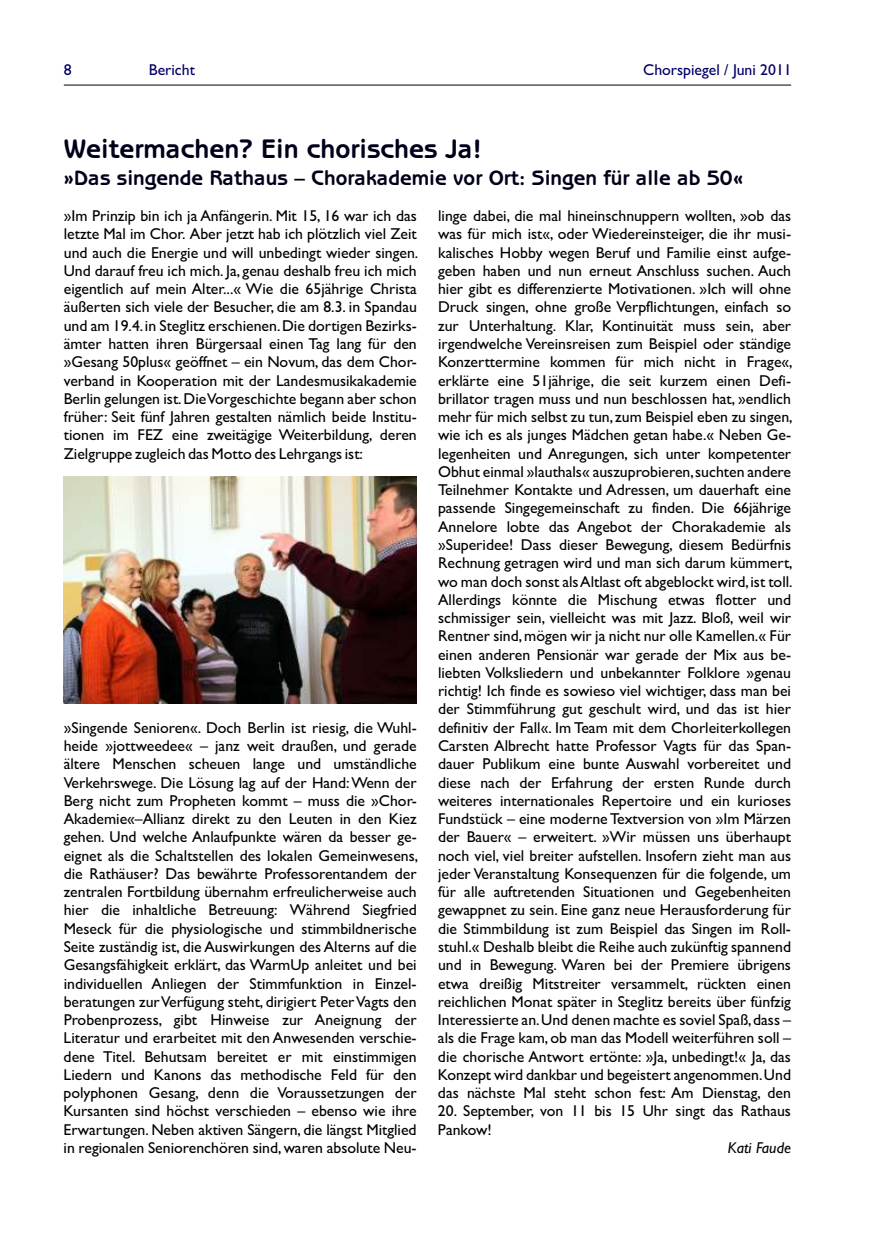
<style>
.page{position:relative;width:872px;height:1242px;background:#fff}
.page>*{position:absolute;margin:0;border:0;box-sizing:border-box;transform-origin:0 0}
.t1{font:700 27px "Benguiat Gothic";color:#00001a}
.t2{font:700 21px "Benguiat Gothic";color:#00001a}
.t3{font:15.75px/18.3px "Gill Sans";color:#000;text-align:justify}
.t4{font:15.75px "Gill Sans";color:#006}
.t5{font:italic 15.75px "Gill Sans";color:#000}
</style>
<div class="page">
<hr style="left:64px;top:85px;width:727px;height:1px;background:#000">
<img style="left:64px;top:477px;width:353px;height:227px">
<p class="t4" style="left:64px;top:64px;width:9px">8</p>
<p class="t4" style="left:149px;top:64px;width:48px">Bericht</p>
<p class="t4" style="left:643px;top:64px;width:150px">Chorspiegel / Juni 2011</p>
<h1 class="t1" style="left:64px;top:132px;width:419px">Weitermachen? Ein chorisches Ja!</h1>
<h2 class="t2" style="left:64px;top:166px;width:681px">»Das singende Rathaus – Chorakademie vor Ort: Singen für alle ab 50«</h2>
<p class="t3" style="left:64px;top:208px;width:354px">»Im Prinzip bin ich ja Anfängerin. Mit 15, 16 war ich das</p>
<p class="t3" style="left:438px;top:208px;width:354px">linge dabei, die mal hineinschnuppern wollten, »ob das</p>
<p class="t3" style="left:64px;top:227px;width:354px">letzte Mal im Chor. Aber jetzt hab ich plötzlich viel Zeit</p>
<p class="t3" style="left:438px;top:227px;width:354px">was für mich ist«, oder Wiedereinsteiger, die ihr musi-</p>
<p class="t3" style="left:64px;top:245px;width:356px">und auch die Energie und will unbedingt wieder singen.</p>
<p class="t3" style="left:438px;top:245px;width:354px">kalisches Hobby wegen Beruf und Familie einst aufge-</p>
<p class="t3" style="left:64px;top:263px;width:354px">Und darauf freu ich mich. Ja, genau deshalb freu ich mich</p>
<p class="t3" style="left:438px;top:263px;width:354px">geben haben und nun erneut Anschluss suchen. Auch</p>
<p class="t3" style="left:64px;top:281px;width:354px">eigentlich auf mein Alter...« Wie die 65jährige Christa</p>
<p class="t3" style="left:438px;top:281px;width:354px">hier gibt es differenzierte Motivationen. »Ich will ohne</p>
<p class="t3" style="left:64px;top:300px;width:355px">äußerten sich viele der Besucher, die am 8.3. in Spandau</p>
<p class="t3" style="left:438px;top:300px;width:354px">Druck singen, ohne große Verpflichtungen, einfach so</p>
<p class="t3" style="left:64px;top:318px;width:354px">und am 19.4.in Steglitz erschienen.Die dortigen Bezirks-</p>
<p class="t3" style="left:438px;top:318px;width:354px">zur Unterhaltung. Klar, Kontinuität muss sein, aber</p>
<p class="t3" style="left:64px;top:336px;width:354px">ämter hatten ihren Bürgersaal einen Tag lang für den</p>
<p class="t3" style="left:438px;top:336px;width:354px">irgendwelche Vereinsreisen zum Beispiel oder ständige</p>
<p class="t3" style="left:64px;top:354px;width:354px">»Gesang 50plus« geöffnet – ein Novum, das dem Chor-</p>
<p class="t3" style="left:438px;top:354px;width:356px">Konzerttermine kommen für mich nicht in Frage«,</p>
<p class="t3" style="left:64px;top:373px;width:354px">verband in Kooperation mit der Landesmusikakademie</p>
<p class="t3" style="left:438px;top:373px;width:354px">erklärte eine 51jährige, die seit kurzem einen Defi-</p>
<p class="t3" style="left:64px;top:391px;width:354px">Berlin gelungen ist.Die Vorgeschichte begann aber schon</p>
<p class="t3" style="left:438px;top:391px;width:354px">brillator tragen muss und nun beschlossen hat, »endlich</p>
<p class="t3" style="left:64px;top:409px;width:354px">früher: Seit fünf Jahren gestalten nämlich beide Institu-</p>
<p class="t3" style="left:438px;top:409px;width:356px">mehr für mich selbst zu tun, zum Beispiel eben zu singen,</p>
<p class="t3" style="left:64px;top:427px;width:354px">tionen im FEZ eine zweitägige Weiterbildung, deren</p>
<p class="t3" style="left:438px;top:427px;width:354px">wie ich es als junges Mädchen getan habe.« Neben Ge-</p>
<p class="t3" style="left:64px;top:446px;width:301px">Zielgruppe zugleich das Motto des Lehrgangs ist:</p>
<p class="t3" style="left:438px;top:446px;width:356px">legenheiten und Anregungen, sich unter kompetenter Obhut einmal »lauthals« auszuprobieren,suchten andere Teilnehmer Kontakte und Adressen, um dauerhaft eine passende Singegemeinschaft zu finden. Die 66jährige Annelore lobte das Angebot der Chorakademie als »Superidee! Dass dieser Bewegung, diesem Bedürfnis Rechnung getragen wird und man sich darum kümmert, wo man doch sonst als Altlast oft abgeblockt wird,ist toll.<br>Allerdings könnte die Mischung etwas flotter und schmissiger sein, vielleicht was mit Jazz. Bloß, weil wir Rentner sind,mögen wir ja nicht nur olle Kamellen.« Für einen anderen Pensionär war gerade der Mix aus be&shy;liebten Volksliedern und unbekannter Folklore »genau richtig! Ich finde es sowieso viel wichtiger, dass man bei der Stimmführung gut geschult wird, und das ist hier</p>
<p class="t3" style="left:64px;top:720px;width:354px">»Singende Senioren«. Doch Berlin ist riesig, die Wuhl-</p>
<p class="t3" style="left:438px;top:720px;width:354px">definitiv der Fall«. Im Team mit dem Chorleiterkollegen</p>
<p class="t3" style="left:64px;top:738px;width:354px">heide »jottweedee« – janz weit draußen, und gerade</p>
<p class="t3" style="left:438px;top:738px;width:354px">Carsten Albrecht hatte Professor Vagts für das Span-</p>
<p class="t3" style="left:64px;top:756px;width:354px">ältere Menschen scheuen lange und umständliche</p>
<p class="t3" style="left:438px;top:756px;width:354px">dauer Publikum eine bunte Auswahl vorbereitet und</p>
<p class="t3" style="left:64px;top:774px;width:354px">Verkehrswege. Die Lösung lag auf der Hand:Wenn der</p>
<p class="t3" style="left:438px;top:774px;width:354px">diese nach der Erfahrung der ersten Runde durch</p>
<p class="t3" style="left:64px;top:793px;width:354px">Berg nicht zum Propheten kommt – muss die »Chor-</p>
<p class="t3" style="left:438px;top:793px;width:354px">weiteres internationales Repertoire und ein kurioses</p>
<p class="t3" style="left:64px;top:811px;width:354px">Akademie«–Allianz direkt zu den Leuten in den Kiez</p>
<p class="t3" style="left:438px;top:811px;width:354px">Fundstück – eine moderne Textversion von »Im Märzen</p>
<p class="t3" style="left:64px;top:829px;width:354px">gehen. Und welche Anlaufpunkte wären da besser ge-</p>
<p class="t3" style="left:64px;top:829px;width:729px;text-indent:374px">der Bauer« – erweitert. »Wir müssen uns überhaupt eignet als die Schaltstellen des lokalen Gemeinwesens, noch viel, viel breiter aufstellen. Insofern zieht man aus die Rathäuser? Das bewährte Professorentandem der</p>
<p class="t3" style="left:438px;top:866px;width:354px">jeder Veranstaltung Konsequenzen für die folgende, um</p>
<p class="t3" style="left:64px;top:884px;width:354px">zentralen Fortbildung übernahm erfreulicherweise auch</p>
<p class="t3" style="left:438px;top:884px;width:354px">für alle auftretenden Situationen und Gegebenheiten</p>
<p class="t3" style="left:64px;top:902px;width:354px">hier die inhaltliche Betreuung: Während Siegfried</p>
<p class="t3" style="left:438px;top:902px;width:354px">gewappnet zu sein. Eine ganz neue Herausforderung für</p>
<p class="t3" style="left:64px;top:921px;width:354px">Meseck für die physiologische und stimmbildnerische</p>
<p class="t3" style="left:438px;top:921px;width:354px">die Stimmbildung ist zum Beispiel das Singen im Roll-</p>
<p class="t3" style="left:64px;top:939px;width:354px">Seite zuständig ist, die Auswirkungen des Alterns auf die</p>
<p class="t3" style="left:438px;top:939px;width:354px">stuhl.« Deshalb bleibt die Reihe auch zukünftig spannend</p>
<p class="t3" style="left:64px;top:957px;width:354px">Gesangsfähigkeit erklärt, das WarmUp anleitet und bei</p>
<p class="t3" style="left:438px;top:957px;width:354px">und in Bewegung. Waren bei der Premiere übrigens</p>
<p class="t3" style="left:64px;top:975px;width:354px">individuellen Anliegen der Stimmfunktion in Einzel-</p>
<p class="t3" style="left:438px;top:975px;width:354px">etwa dreißig Mitstreiter versammelt, rückten einen</p>
<p class="t3" style="left:64px;top:994px;width:354px">beratungen zur Verfügung steht, dirigiert Peter Vagts den</p>
<p class="t3" style="left:438px;top:994px;width:354px">reichlichen Monat später in Steglitz bereits über fünfzig</p>
<p class="t3" style="left:64px;top:1012px;width:354px">Probenprozess, gibt Hinweise zur Aneignung der</p>
<p class="t3" style="left:438px;top:1012px;width:354px">Interessierte an.Und denen machte es soviel Spaß,dass –</p>
<p class="t3" style="left:64px;top:1030px;width:354px">Literatur und erarbeitet mit den Anwesenden verschie-</p>
<p class="t3" style="left:438px;top:1030px;width:354px">als die Frage kam,ob man das Modell weiterführen soll –</p>
<p class="t3" style="left:64px;top:1048px;width:354px">dene Titel. Behutsam bereitet er mit einstimmigen</p>
<p class="t3" style="left:438px;top:1048px;width:354px">die chorische Antwort ertönte: »Ja, unbedingt!« Ja, das</p>
<p class="t3" style="left:64px;top:1067px;width:354px">Liedern und Kanons das methodische Feld für den</p>
<p class="t3" style="left:438px;top:1067px;width:354px">Konzept wird dankbar und begeistert angenommen.Und</p>
<p class="t3" style="left:64px;top:1085px;width:354px">polyphonen Gesang, denn die Voraussetzungen der</p>
<p class="t3" style="left:438px;top:1085px;width:354px">das nächste Mal steht schon fest: Am Dienstag, den</p>
<p class="t3" style="left:64px;top:1103px;width:354px">Kursanten sind höchst verschieden – ebenso wie ihre</p>
<p class="t3" style="left:438px;top:1103px;width:354px">20. September, von 11 bis 15 Uhr singt das Rathaus</p>
<p class="t3" style="left:64px;top:1122px;width:354px">Erwartungen.Neben aktiven Sängern, die längst Mitglied</p>
<p class="t3" style="left:438px;top:1122px;width:55px">Pankow!</p>
<p class="t3" style="left:64px;top:1140px;width:354px">in regionalen Seniorenchören sind,waren absolute Neu-</p>
<p class="t5" style="left:728px;top:1142px;width:65px">Kati Faude</p>
</div>
